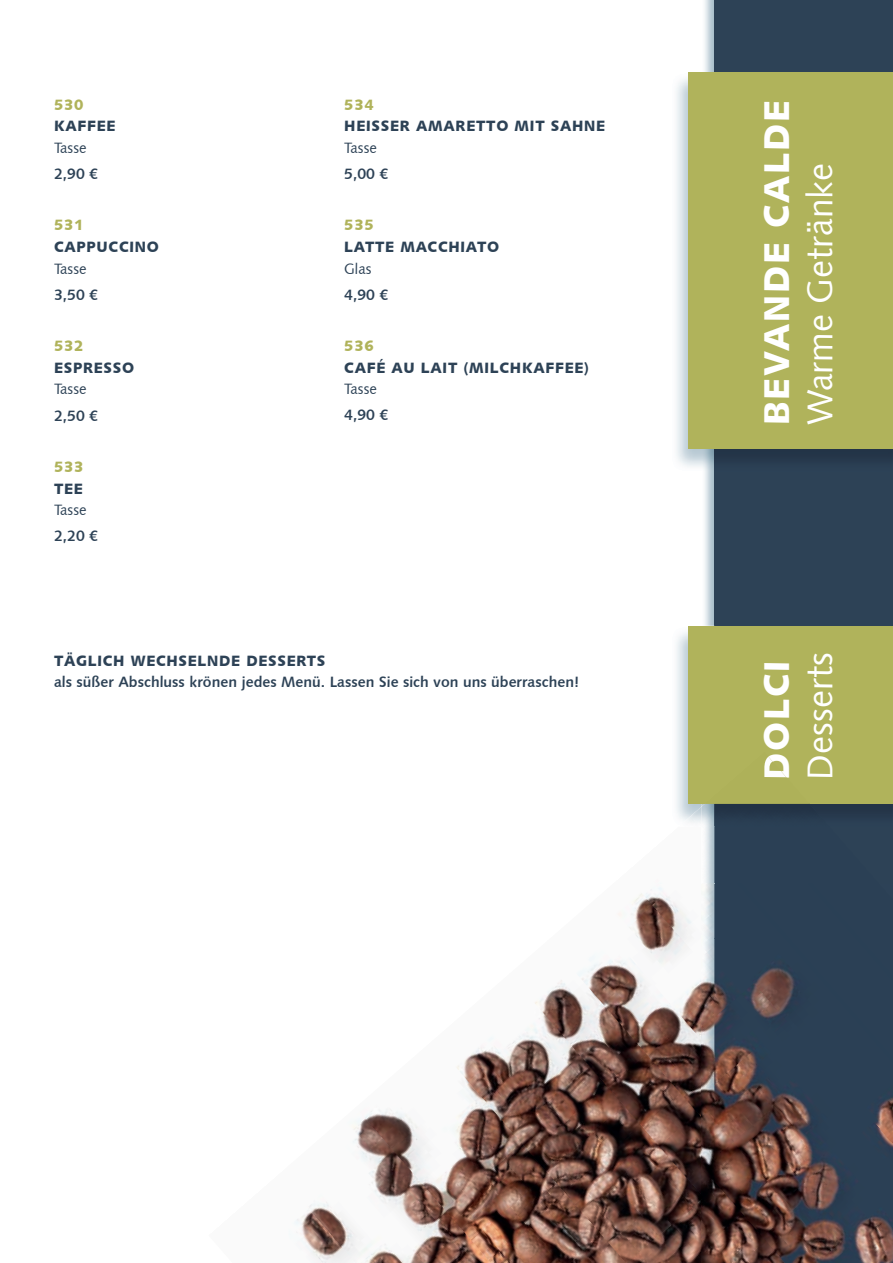
<style>
.page{position:relative;width:893px;height:1263px;background:#fff}
.page>*{position:absolute;margin:0;border:0;box-sizing:border-box;transform-origin:0 0}
.t1{font:36px "Humanist 531 BT Roman A";color:#fff}
.t2{font:36px "Humanist 531 BT Black A";letter-spacing:.05em;color:#fff}
.t3{font:15px "Humanist 531 BT Black A";letter-spacing:.05em;color:#2d4256}
.t4{font:15px "Humanist 531 BT Bold A";color:#2d4256}
.t5{font:15px "Humanist 531 BT Roman A";color:#2d4256}
.t6{font:15px "Humanist 531 BT Black A";letter-spacing:.05em;color:#b0b35b}
</style>
<div class="page">
<img style="left:704px;top:0;width:10px;height:626px">
<div style="left:714px;top:0;width:179px;height:1263px;background:#2d4256"></div>
<img style="left:676px;top:72px;width:217px;height:400px">
<div style="left:689px;top:72px;width:204px;height:377px;background:#b0b35b"></div>
<img style="left:676px;top:626px;width:25px;height:187px">
<img style="left:714px;top:625px;width:179px;height:189px">
<div style="left:689px;top:626px;width:204px;height:178px;background:#b0b35b"></div>
<img style="left:705px;top:827px;width:10px;height:57px">
<img style="left:678px;top:807px;width:23px;height:16px">
<img style="left:701px;top:804px;width:128px;height:23px">
<img style="left:705px;top:777px;width:104px;height:27px">
<img style="left:764px;top:756px;width:22px;height:21px">
<img style="left:489px;top:1037px;width:212px;height:226px">
<img style="left:509px;top:992px;width:192px;height:203px">
<img style="left:456px;top:1040px;width:170px;height:223px">
<img style="left:548px;top:969px;width:153px;height:148px">
<img style="left:352px;top:1107px;width:139px;height:156px">
<img style="left:586px;top:900px;width:115px;height:140px">
<img style="left:352px;top:1141px;width:72px;height:122px">
<img style="left:634px;top:887px;width:67px;height:74px">
<img style="left:294px;top:1185px;width:62px;height:78px">
<img style="left:701px;top:884px;width:13px;height:379px">
<img style="left:714px;top:1144px;width:179px;height:119px">
<img style="left:714px;top:884px;width:179px;height:260px">
<img style="left:714px;top:1181px;width:71px;height:82px">
<img style="left:738px;top:884px;width:155px;height:178px">
<img style="left:808px;top:884px;width:85px;height:97px">
<img style="left:714px;top:983px;width:73px;height:101px">
<img style="left:714px;top:938px;width:40px;height:79px">
<p class="t6" style="left:54px;top:95px;width:31px">530</p>
<p class="t3" style="left:54px;top:117px;width:63px">KAFFEE</p>
<p class="t5" style="left:54px;top:138px;width:34px">Tasse</p>
<p class="t4" style="left:54px;top:165px;width:46px">2,90 €</p>
<p class="t6" style="left:54px;top:216px;width:31px">531</p>
<p class="t3" style="left:54px;top:237px;width:106px">CAPPUCCINO</p>
<p class="t5" style="left:54px;top:259px;width:34px">Tasse</p>
<p class="t4" style="left:54px;top:285px;width:46px">3,50 €</p>
<p class="t6" style="left:54px;top:336px;width:31px">532</p>
<p class="t3" style="left:54px;top:358px;width:82px">ESPRESSO</p>
<p class="t5" style="left:54px;top:380px;width:34px">Tasse</p>
<p class="t4" style="left:54px;top:406px;width:46px">2,50 €</p>
<p class="t6" style="left:54px;top:457px;width:31px">533</p>
<p class="t3" style="left:54px;top:479px;width:30px">TEE</p>
<p class="t5" style="left:54px;top:500px;width:34px">Tasse</p>
<p class="t4" style="left:54px;top:527px;width:46px">2,20 €</p>
<p class="t6" style="left:344px;top:95px;width:31px">534</p>
<p class="t3" style="left:344px;top:117px;width:262px">HEISSER AMARETTO MIT SAHNE</p>
<p class="t5" style="left:344px;top:138px;width:34px">Tasse</p>
<p class="t4" style="left:344px;top:165px;width:46px">5,00 €</p>
<p class="t6" style="left:344px;top:216px;width:31px">535</p>
<p class="t3" style="left:344px;top:237px;width:157px">LATTE MACCHIATO</p>
<p class="t5" style="left:344px;top:259px;width:29px">Glas</p>
<p class="t4" style="left:344px;top:285px;width:46px">4,90 €</p>
<p class="t6" style="left:344px;top:336px;width:31px">536</p>
<p class="t3" style="left:344px;top:358px;width:246px">CAFÉ AU LAIT (MILCHKAFFEE)</p>
<p class="t5" style="left:344px;top:380px;width:34px">Tasse</p>
<p class="t4" style="left:344px;top:405px;width:46px">4,90 €</p>
<p class="t3" style="left:54px;top:651px;width:273px">TÄGLICH WECHSELNDE DESSERTS</p>
<p class="t4" style="left:54px;top:672px;width:527px">als süßer Abschluss krönen jedes Menü. Lassen Sie sich von uns überraschen!</p>
<h1 class="t2" style="left:754px;top:425px;width:327px;rotate:-90deg">BEVANDE CALDE</h1>
<h1 class="t1" style="left:797px;top:425px;width:264px;rotate:-90deg">Warme Getränke</h1>
<h1 class="t2" style="left:754px;top:780px;width:121px;rotate:-90deg">DOLCI</h1>
<h1 class="t1" style="left:797px;top:780px;width:129px;rotate:-90deg">Desserts</h1>
</div>
